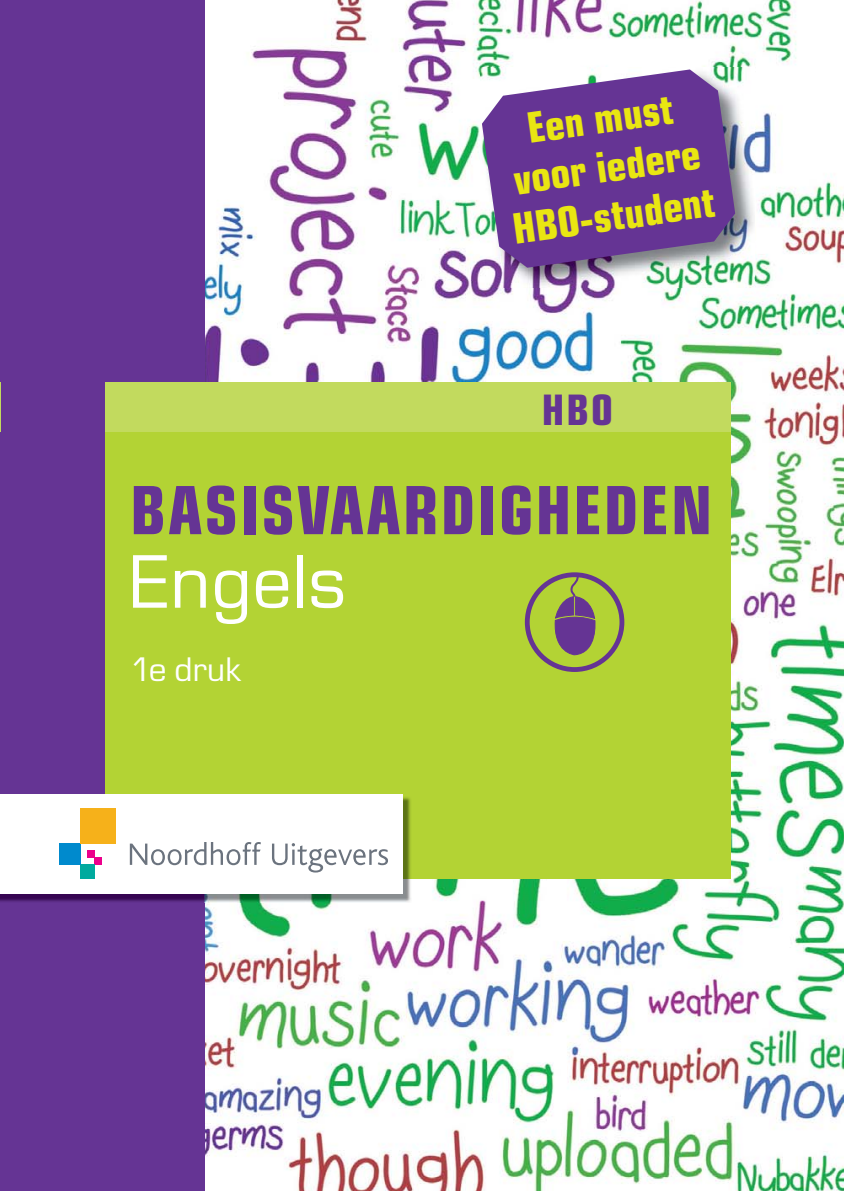
<style>
.page{position:relative;width:844px;height:1191px;background:#fff}
.page>*{position:absolute;margin:0;border:0;box-sizing:border-box;transform-origin:0 0}
.t1{font:70px "Eurostile";letter-spacing:.01em;color:#fff}
.t2{font:700 condensed 66.5px "Eurostile";letter-spacing:.03em;color:#653494}
.t3{font:700 condensed 42px/49px "Eurostile";color:#e9e612;text-align:center}
.t4{font:700 condensed 42px "Eurostile";color:#653494}
.t5{font:31.5px "Eurostile";letter-spacing:.01em;color:#fff}
</style>
<div class="page">
<img style="left:204px;top:0;width:639px;height:1191px">
<div style="left:0;top:0;width:204px;height:1191px;background:#653494"></div>
<div style="left:105px;top:382px;width:625px;height:496px;background:#b3d334"></div>
<div style="left:105px;top:382px;width:625px;height:50px;background:#c2da5e"></div>
<svg style="left:553px;top:575px;width:45px;height:80px"></svg>
<div style="left:524px;top:572px;width:100px;height:100px;border:5px solid #653494;border-radius:50%"></div>
<img style="left:480px;top:68px;width:274px;height:219px">
<svg style="left:482px;top:69px;width:253px;height:199px;background:#77529e"></svg>
<img style="left:204px;top:878px;width:207px;height:25px">
<img style="left:0;top:893px;width:204px;height:9px">
<img style="left:402px;top:796px;width:9px;height:82px">
<div style="left:0;top:794px;width:402px;height:99px;background:#fff"></div>
<div style="left:94px;top:858px;width:7px;height:7px;background:#ec008c"></div>
<div style="left:87px;top:850px;width:7px;height:7px;background:#ec008c"></div>
<div style="left:80px;top:865px;width:14px;height:14px;background:#00aa9e"></div>
<div style="left:59px;top:843px;width:21px;height:22px;background:#008acd"></div>
<div style="left:80px;top:808px;width:36px;height:35px;background:#f6b11a"></div>
<svg style="left:130px;top:842px;width:131px;height:23px"></svg>
<svg style="left:272px;top:843px;width:116px;height:29px"></svg>
<p class="t3" style="left:496px;top:112px;width:205px;rotate:-8deg">Een must voor iedere<br>HBO-student</p>
<p class="t4" style="left:541px;top:395px;width:73px">HBO</p>
<h2 class="t2" style="left:130px;top:486px;width:583px">BASISVAARDIGHEDEN</h2>
<h1 class="t1" style="left:130px;top:555px;width:217px">Engels</h1>
<p class="t5" style="left:130px;top:657px;width:112px">1e druk</p>
</div>
